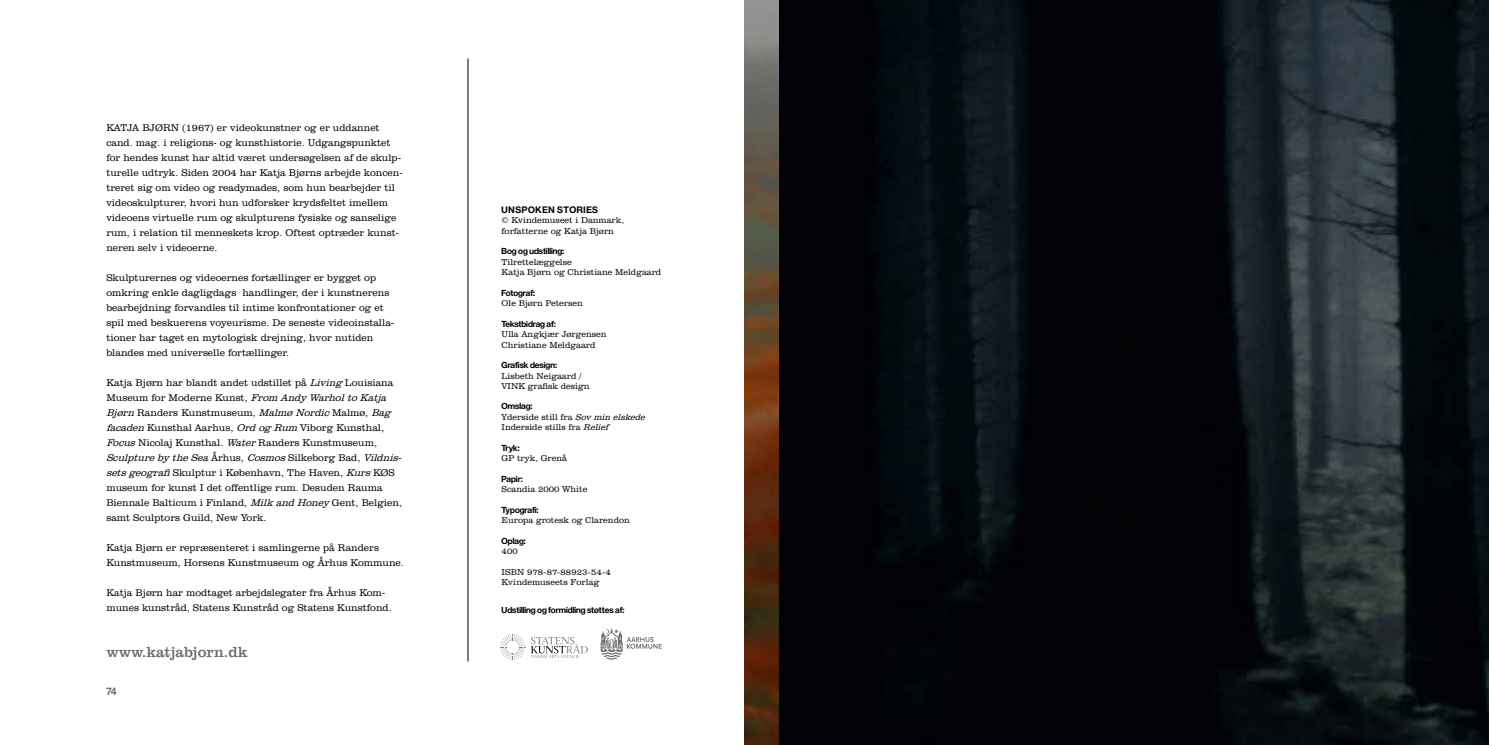
<style>
.page{position:relative;width:1489px;height:745px;background:#fff}
.page>*{position:absolute;margin:0;border:0;box-sizing:border-box;transform-origin:0 0}
.t1{font:15px "Clarendon BT";color:#6d6e71}
.t2{font:300 10px/15px "Clarendon BT";color:#000}
.t3{font:700 10px "Europa Gro Nr 2 SHOP";color:#6d6e71}
.t4{font:300 8.75px/10.5px "Clarendon BT";color:#000}
.t5{font:700 8.75px "Europa Gro Nr 2 SHOP";letter-spacing:.08em;color:#000}
.t6{font:700 8.12px "Europa Gro Nr 2 SHOP";color:#000}
.s1{font-style:italic}
</style>
<div class="page">
<hr style="left:467px;top:58px;width:1px;height:603px;background:#000">
<svg style="left:600px;top:628px;width:61px;height:31px"></svg>
<svg style="left:500px;top:634px;width:25px;height:25px"></svg>
<svg style="left:531px;top:637px;width:56px;height:20px"></svg>
<img style="left:744px;top:0;width:36px;height:744px">
<img style="left:780px;top:0;width:708px;height:744px">
<p class="t2" style="left:106px;top:120px;width:298px">Katja Bjørn (1967) er videokunstner og er uddannet cand. mag. i religions- og kunsthistorie. Udgangspunktet for hendes kunst har altid været undersøgelsen af de skulp&shy;turelle udtryk. Siden 2004 har Katja Bjørns arbejde koncen&shy;treret sig om video og readymades, som hun bearbejder til videoskulpturer, hvori hun udforsker krydsfeltet imellem videoens virtuelle rum og skulpturens fysiske og sanselige rum, i relation til menneskets krop. Oftest optræder kunst&shy;neren selv i videoerne.</p>
<p class="t2" style="left:106px;top:270px;width:289px">Skulpturernes og videoernes fortællinger er bygget op omkring enkle dagligdags handlinger, der i kunstnerens bearbejdning forvandles til intime konfrontationer og et spil med beskuerens voyeurisme. De seneste videoinstalla&shy;tioner har taget en mytologisk drejning, hvor nutiden blandes med universelle fortællinger.</p>
<p class="t2" style="left:106px;top:375px;width:299px">Katja Bjørn har blandt andet udstillet på <span class="s1">Living</span> Louisiana Museum for Moderne Kunst, <span class="s1">From Andy WarholtoKatja Bjørn</span>Randers Kunstmuseum, <span class="s1">MalmøNordic</span>Malmø, <span class="s1">Bag facaden</span>Kunsthal Aarhus, <span class="s1">Ord og Rum</span>Viborg Kunsthal, <span class="s1">Focus</span>Nicolaj Kunsthal. <span class="s1">Water</span>Randers Kunstmuseum, <span class="s1">Sculptureby theSea</span> Å r h u s , <span class="s1">Cosmos</span>S i l k e b o r g B a d , <span class="s1">Vildnis&shy;setsgeografi</span> Skulptur i København, The Haven, <span class="s1">Kurs</span>KØ S museum for kunst I det offentlige rum. Desuden Rauma Biennale Balticum i Finland, <span class="s1">Milk and Honey</span> Gent, Belgien, samt Sculptors Guild, New York.</p>
<p class="t2" style="left:106px;top:540px;width:299px">Katja Bjørn er repræsenteret i samlingerne på Randers<br>Kunstmuseum, Horsens Kunstmuseum og Århus Kommune.</p>
<p class="t2" style="left:106px;top:585px;width:287px">Katja Bjørn har modtaget arbejdslegater fra Århus Kom&shy;munes kunstråd, Statens Kunstråd og Statens Kunstfond.</p>
<h1 class="t1" style="left:106px;top:641px;width:143px">www.katjabjorn.dk</h1>
<p class="t3" style="left:106px;top:685px;width:12px">74</p>
<p class="t5" style="left:501px;top:204px;width:97px">Unspoken stories</p>
<p class="t4" style="left:501px;top:215px;width:124px">© Kvindemuseet i Danmark, forfatterne og Katja Bjørn</p>
<p class="t6" style="left:501px;top:246px;width:64px">Bog og udstilling:</p>
<p class="t4" style="left:501px;top:256px;width:161px">Tilrettelæggelse<br>Katja Bjørn og Christiane Meldgaard</p>
<p class="t6" style="left:501px;top:288px;width:35px">Fotograf:</p>
<p class="t4" style="left:501px;top:298px;width:83px">Ole Bjørn Petersen</p>
<p class="t6" style="left:501px;top:319px;width:56px">Tekstbidrag af:</p>
<p class="t4" style="left:501px;top:329px;width:106px">Ulla Angkjær Jørgensen<br>Christiane Meldgaard</p>
<p class="t6" style="left:501px;top:360px;width:57px">Grafisk design:</p>
<p class="t4" style="left:501px;top:370px;width:89px">Lisbeth Neigaard /<br>Vink grafisk design</p>
<p class="t6" style="left:501px;top:401px;width:32px">Omslag:</p>
<p class="t4" style="left:501px;top:411px;width:147px">Yderside still fra <span class="s1">Sovmin elskede<br></span>Inderside stills fra <span class="s1">Relief</span></p>
<p class="t6" style="left:501px;top:442px;width:20px">Tryk:</p>
<p class="t4" style="left:501px;top:452px;width:67px">GP tryk, Grenå</p>
<p class="t6" style="left:501px;top:473px;width:23px">Papir:</p>
<p class="t4" style="left:501px;top:483px;width:87px">Scandia 2000 White</p>
<p class="t6" style="left:501px;top:504px;width:38px">Typografi:</p>
<p class="t4" style="left:501px;top:514px;width:130px">Europa grotesk og Clarendon</p>
<p class="t6" style="left:501px;top:535px;width:25px">Oplag:</p>
<p class="t4" style="left:501px;top:545px;width:18px">400</p>
<p class="t4" style="left:501px;top:566px;width:111px">ISBN 978-87-88923-54-4<br>Kvindemuseets Forlag</p>
<p class="t6" style="left:501px;top:604px;width:124px">Udstilling og formidling støttes af:</p>
</div>
